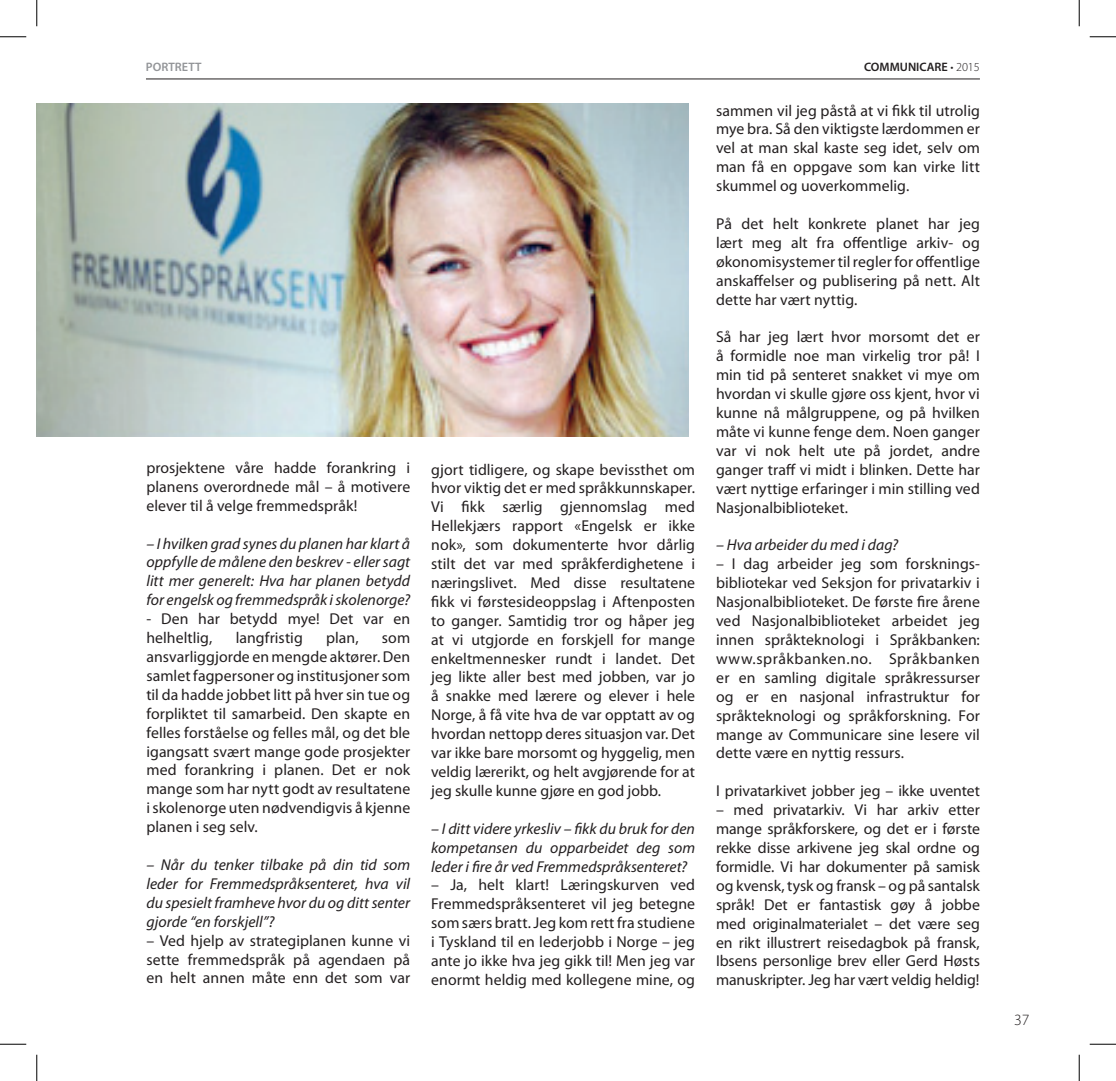
<style>
.page{position:relative;width:1116px;height:1081px;background:#fff}
.page>*{position:absolute;margin:0;border:0;box-sizing:border-box;transform-origin:0 0}
.t1{font:15.75px/18.9px "Myriad Pro";letter-spacing:.005em;color:#231f20;text-align:justify}
.t2{font:italic 15.75px/18.9px "Myriad Pro";letter-spacing:.005em;color:#231f20;text-align:justify}
.t3{font:300 15.75px "Myriad Pro";color:#231f20}
.t4{font:600 12.25px "Myriad Pro";color:#231f20}
.t5{font:600 12.25px "Myriad Pro";color:#939598}
.s1{font-weight:300}
</style>
<div class="page">
<hr style="left:146px;top:79px;width:833px;height:1px;background:#231f20">
<img style="left:37px;top:104px;width:651px;height:332px">
<svg style="left:0;top:36px;width:26px;height:1px"></svg>
<svg style="left:1089px;top:36px;width:26px;height:1px"></svg>
<svg style="left:0;top:1043px;width:26px;height:1px"></svg>
<svg style="left:1089px;top:1043px;width:26px;height:1px"></svg>
<svg style="left:36px;top:0;width:1px;height:26px"></svg>
<svg style="left:36px;top:1054px;width:1px;height:27px"></svg>
<svg style="left:1078px;top:0;width:1px;height:26px"></svg>
<svg style="left:1078px;top:1054px;width:1px;height:27px"></svg>
<p class="t5" style="left:146px;top:60px;width:57px">PORTRETT</p>
<p class="t4" style="left:863px;top:60px;width:117px">COMMUNICARE <span class="s1">• 2015</span></p>
<p class="t1" style="left:146px;top:458px;width:265px">prosjektene våre hadde forankring i planens overordnede mål – å motivere elever til å velge fremmedspråk!</p>
<p class="t2" style="left:146px;top:534px;width:265px">– I hvilken grad synes du planen har klart å oppfylle de målene den beskrev - eller sagt litt mer generelt: Hva har planen betydd for engelsk og fremmedspråk i skolenorge?</p>
<p class="t1" style="left:146px;top:609px;width:265px">- Den har betydd mye! Det var en helheltlig,</p>
<p class="t1" style="left:236px;top:628px;width:69px">langfristig</p>
<p class="t1" style="left:326px;top:628px;width:34px">plan,</p>
<p class="t1" style="left:146px;top:628px;width:265px;text-indent:235px">som ansvarliggjorde en mengde aktører. Den samlet fagpersoner og institusjoner som til da hadde jobbet litt på hver sin tue og forpliktet til samarbeid. Den skapte en felles forståelse og felles mål, og det ble igangsatt svært mange gode prosjekter med forankring i planen. Det er nok mange som har nytt godt av resultatene i skolenorge uten nødvendigvis å kjenne planen i seg selv.</p>
<p class="t2" style="left:146px;top:855px;width:265px">– Når du tenker tilbake på din tid som leder for Fremmedspråksenteret, hva vil du spesielt framheve hvor du og ditt senter gjorde “en forskjell”?</p>
<p class="t1" style="left:146px;top:931px;width:265px">– Ved hjelp av strategiplanen kunne vi sette fremmedspråk på agendaen på en helt annen måte enn det som var</p>
<p class="t1" style="left:431px;top:460px;width:265px">gjort tidligere, og skape bevissthet om hvor viktig det er med språkkunnskaper.<br>Vi fikk særlig gjennomslag med Hellekjærs rapport «Engelsk er ikke nok», som dokumenterte hvor dårlig stilt det var med språkferdighetene i næringslivet. Med disse resultatene fikk vi førstesideoppslag i Aftenposten to ganger. Samtidig tror og håper jeg at vi utgjorde en forskjell for mange enkeltmennesker rundt i landet. Det jeg likte aller best med jobben, var jo å snakke med lærere og elever i hele Norge, å få vite hva de var opptatt av og hvordan nettopp deres situasjon var. Det var ikke bare morsomt og hyggelig, men veldig lærerikt, og helt avgjørende for at jeg skulle kunne gjøre en god jobb.</p>
<p class="t2" style="left:431px;top:819px;width:265px">– I ditt videre yrkesliv – fikk du bruk for den kompetansen du opparbeidet deg som leder i fire år ved Fremmedspråksenteret?</p>
<p class="t1" style="left:431px;top:876px;width:265px">– Ja, helt klart! Læringskurven ved Fremmedspråksenteret vil jeg betegne som særs bratt. Jeg kom rett fra studiene i Tyskland til en lederjobb i Norge – jeg ante jo ikke hva jeg gikk til! Men jeg var enormt heldig med kollegene mine, og</p>
<p class="t1" style="left:716px;top:101px;width:265px">sammen vil jeg påstå at vi fikk til utrolig mye bra. Så den viktigste lærdommen er vel at man skal kaste seg idet, selv om man få en oppgave som kan virke litt skummel og uoverkommelig.</p>
<p class="t1" style="left:716px;top:215px;width:265px">På det helt konkrete planet har jeg lært meg alt fra offentlige arkiv- og økonomisystemer til regler for offentlige anskaffelser og publisering på nett. Alt dette har vært nyttig.</p>
<p class="t1" style="left:716px;top:328px;width:265px">Så har jeg lært hvor morsomt det er å formidle noe man virkelig tror på! I min tid på senteret snakket vi mye om hvordan vi skulle gjøre oss kjent, hvor vi kunne nå målgruppene, og på hvilken måte vi kunne fenge dem. Noen ganger var vi nok helt ute på jordet, andre ganger traff vi midt i blinken. Dette har vært nyttige erfaringer i min stilling ved Nasjonalbiblioteket.</p>
<p class="t2" style="left:716px;top:536px;width:184px">– Hva arbeider du med i dag?</p>
<p class="t1" style="left:716px;top:555px;width:265px">– I dag arbeider jeg som forsknings&shy;bibliotekar ved Seksjon for privatarkiv i Nasjonalbiblioteket. De første fire årene ved Nasjonalbiblioteket arbeidet jeg innen språkteknologi i Språkbanken: www.språkbanken.no. Språkbanken er en samling digitale språkressurser og er en nasjonal infrastruktur for språkteknologi og språkforskning. For mange av Communicare sine lesere vil dette være en nyttig ressurs.</p>
<p class="t1" style="left:716px;top:782px;width:265px">I privatarkivet jobber jeg – ikke uventet</p>
<p class="t1" style="left:716px;top:800px;width:265px">– med privatarkiv. Vi har arkiv etter mange språkforskere, og det er i første rekke disse arkivene jeg skal ordne og formidle. Vi har dokumenter på samisk og kvensk, tysk og fransk – og på santalsk språk! Det er fantastisk gøy å jobbe med originalmaterialet – det være seg en rikt illustrert reisedagbok på fransk, Ibsens personlige brev eller Gerd Høsts manuskripter. Jeg har vært veldig heldig!</p>
<p class="t3" style="left:1014px;top:1011px;width:17px">37</p>
</div>
